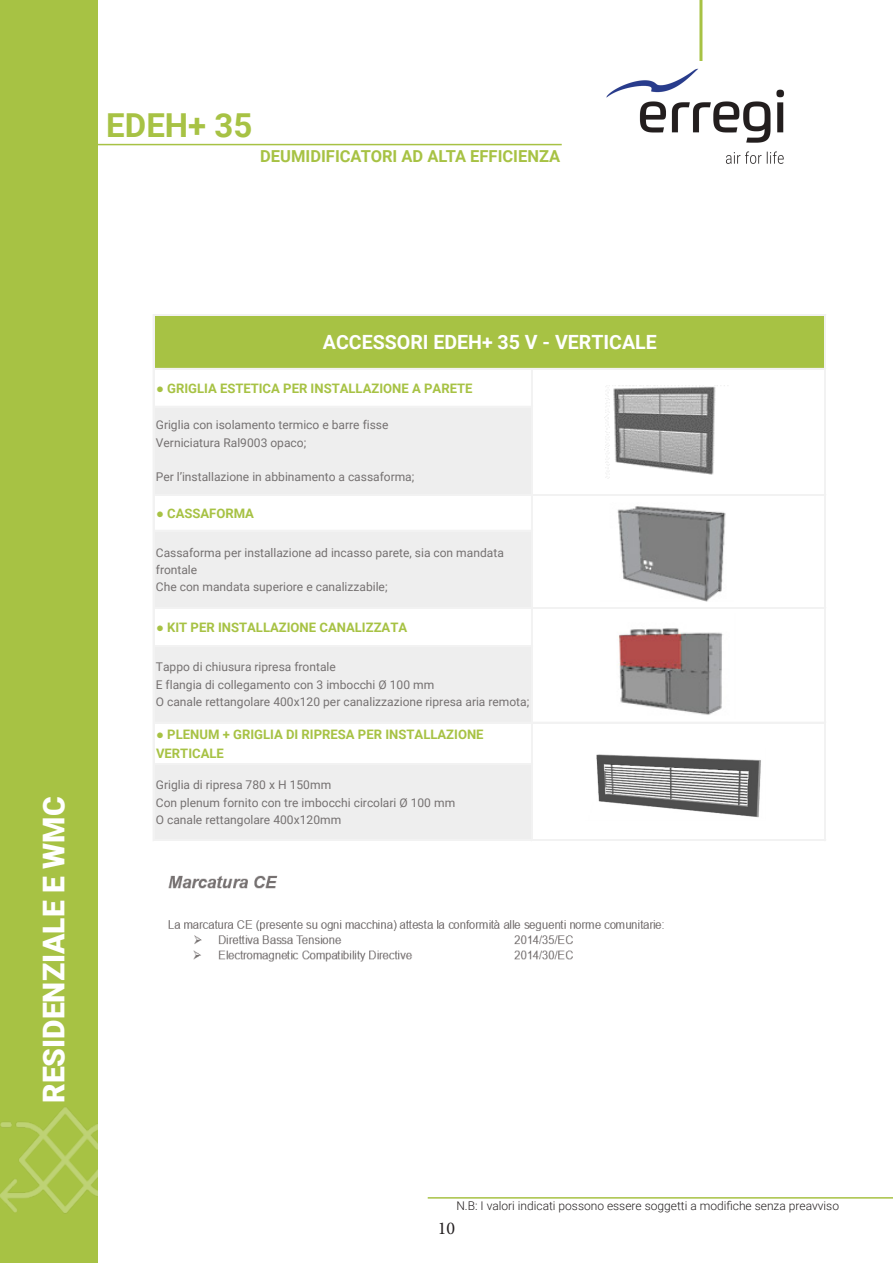
<style>
.page{position:relative;width:893px;height:1263px;background:#fff}
.page>*{position:absolute;margin:0;border:0;box-sizing:border-box;transform-origin:0 0}
.t1{font:700 33px "Roboto";color:#a7c244}
.t2{font:900 30px "Roboto";color:#fff}
.t3{font:700 19.65px "Roboto";color:#fff}
.t4{font:18px "Minion Pro";color:#231f20}
.t5{font:700 16.5px "Roboto";color:#a7c244}
.t6{font:700 13.05px/18.9px "Roboto";color:#a7c244}
.t7{font:12px/17.4px "Roboto";color:#757171}
.t8{font:300 12px "Roboto";color:#231f20}
.s1{font-family:"Times New Roman"}
</style>
<div class="page">
<hr style="left:81px;top:144px;width:481px;height:1px;background:#a7c244">
<hr style="left:699px;top:0;width:3px;height:65px;background:#a7c244">
<img style="left:606px;top:62px;width:179px;height:102px">
<hr style="left:428px;top:1197px;width:465px;height:1px;background:#a7c244">
<img style="left:168px;top:875px;width:496px;height:87px">
<div style="left:0;top:0;width:98px;height:1263px;background:#a7c244"></div>
<img style="left:1px;top:1107px;width:97px;height:106px">
<div style="left:154px;top:316px;width:671px;height:53px;background:#a7c244"></div>
<div style="left:154px;top:407px;width:378px;height:88px;background:#eee"></div>
<div style="left:154px;top:531px;width:378px;height:77px;background:#eee"></div>
<div style="left:154px;top:646px;width:378px;height:77px;background:#eee"></div>
<div style="left:154px;top:764px;width:378px;height:76px;background:#eee"></div>
<hr style="left:153px;top:315px;width:1px;height:526px;background:#f2f2f2">
<hr style="left:824px;top:316px;width:1px;height:525px;background:#f2f2f2">
<hr style="left:825px;top:316px;width:1px;height:525px;background:#f2f2f2">
<hr style="left:531px;top:369px;width:1px;height:472px;background:#f2f2f2">
<hr style="left:154px;top:314px;width:672px;height:1px;background:#f2f2f2">
<hr style="left:154px;top:315px;width:672px;height:1px;background:#f2f2f2">
<hr style="left:154px;top:368px;width:672px;height:1px;background:#f2f2f2">
<hr style="left:154px;top:406px;width:378px;height:1px;background:#f2f2f2">
<hr style="left:154px;top:494px;width:672px;height:1px;background:#f2f2f2">
<hr style="left:154px;top:495px;width:672px;height:1px;background:#f2f2f2">
<hr style="left:154px;top:530px;width:378px;height:1px;background:#f2f2f2">
<hr style="left:154px;top:607px;width:672px;height:1px;background:#f2f2f2">
<hr style="left:154px;top:608px;width:672px;height:1px;background:#f2f2f2">
<hr style="left:154px;top:645px;width:378px;height:1px;background:#f2f2f2">
<hr style="left:154px;top:646px;width:378px;height:1px;background:#f2f2f2">
<hr style="left:154px;top:722px;width:672px;height:1px;background:#f2f2f2">
<hr style="left:154px;top:764px;width:378px;height:1px;background:#f2f2f2">
<hr style="left:154px;top:839px;width:672px;height:1px;background:#f2f2f2">
<hr style="left:154px;top:840px;width:672px;height:1px;background:#f2f2f2">
<img style="left:604px;top:385px;width:124px;height:94px">
<img style="left:617px;top:506px;width:109px;height:96px">
<img style="left:618px;top:628px;width:105px;height:87px">
<img style="left:596px;top:754px;width:165px;height:64px">
<p class="t1" style="left:106px;top:102px;width:148px">EDEH+ 35</p>
<p class="t5" style="left:260px;top:145px;width:301px">DEUMIDIFICATORI AD ALTA EFFICIENZA</p>
<p class="t2" style="left:33px;top:1103px;width:308px;rotate:-90deg">RESIDENZIALE E WMC</p>
<p class="t3" style="left:323px;top:328px;width:335px">ACCESSORI EDEH+ 35 V - VERTICALE</p>
<p class="t6" style="left:156px;top:378px;width:318px"><span class="s1">●</span> GRIGLIA ESTETICA PER INSTALLAZIONE A PARETE</p>
<p class="t7" style="left:156px;top:416px;width:234px">Griglia con isolamento termico e barre fisse<br>Verniciatura Ral9003 opaco;</p>
<p class="t7" style="left:156px;top:468px;width:260px">Per l’installazione in abbinamento a cassaforma;</p>
<p class="t6" style="left:156px;top:503px;width:99px"><span class="s1">●</span> CASSAFORMA</p>
<p class="t7" style="left:156px;top:543px;width:350px">Cassaforma per installazione ad incasso parete, sia con mandata frontale<br>Che con mandata superiore e canalizzabile;</p>
<p class="t6" style="left:156px;top:617px;width:253px"><span class="s1">●</span> KIT PER INSTALLAZIONE CANALIZZATA</p>
<p class="t7" style="left:156px;top:658px;width:375px">Tappo di chiusura ripresa frontale<br>E flangia di collegamento con 3 imbocchi Ø 100 mm<br>O canale rettangolare 400x120 per canalizzazione ripresa aria remota;</p>
<p class="t6" style="left:156px;top:724px;width:329px"><span class="s1">●</span> PLENUM + GRIGLIA DI RIPRESA PER INSTALLAZIONE<br>VERTICALE</p>
<p class="t7" style="left:156px;top:776px;width:301px">Griglia di ripresa 780 x H 150mm<br>Con plenum fornito con tre imbocchi circolari Ø 100 mm<br>O canale rettangolare 400x120mm</p>
<p class="t8" style="left:456px;top:1197px;width:384px">N.B: I valori indicati possono essere soggetti a modifiche senza preavviso</p>
<p class="t4" style="left:438px;top:1216px;width:19px">10</p>
</div>
